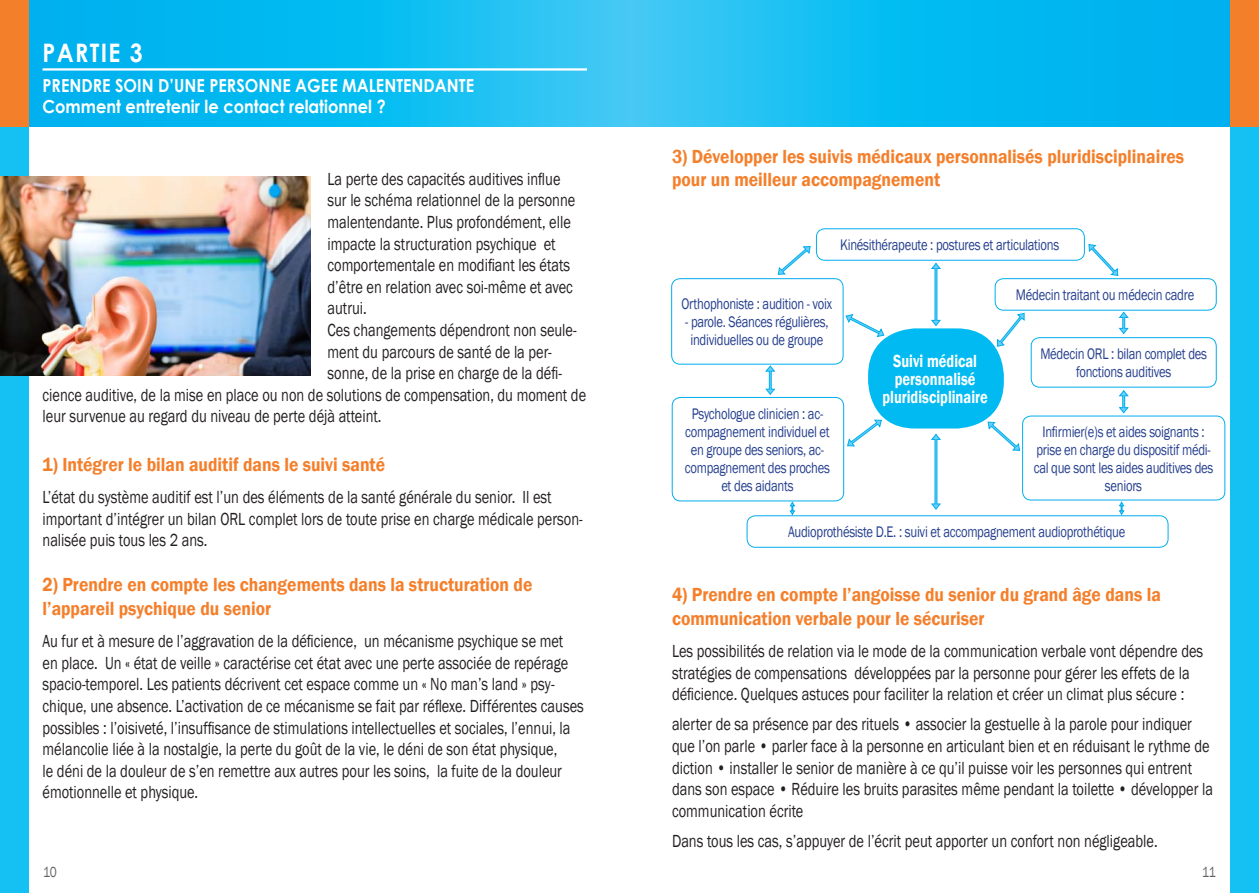
<style>
.page{position:relative;width:1259px;height:893px;background:#fff}
.page>*{position:absolute;margin:0;border:0;box-sizing:border-box;transform-origin:0 0}
.t1{font:700 25.5px "Century Gothic";letter-spacing:.06em;color:#fff;scale:.9 1}
.t2{font:600 19.5px/23.4px "Franklin Gothic";color:#f47f2b;scale:.9 1}
.t3{font:18px/21.6px "Franklin Gothic";color:#231f20;scale:.8 1}
.t4{font:700 18px "Century Gothic";color:#fff;scale:.9 1}
.t5{font:600 18px/18px "Franklin Gothic";color:#fff;text-align:center;scale:.8 1}
.t6{font:15.75px/18px "Franklin Gothic";letter-spacing:-.02em;color:#253f8e;text-align:center;scale:.8 1}
.t7{font:15px "Franklin Gothic";color:#636366;scale:.8 1}
</style>
<div class="page">
<svg style="left:29px;top:0;width:600px;height:126px;background:#0fbbf1"></svg>
<div style="left:0;top:126px;width:29px;height:767px;background:#15c0f2"></div>
<svg style="left:629px;top:0;width:601px;height:126px;background:#0fbbf1"></svg>
<div style="left:0;top:0;width:29px;height:126px;background:#f47f2b"></div>
<div style="left:1230px;top:126px;width:29px;height:767px;background:#15c0f2"></div>
<div style="left:1230px;top:0;width:29px;height:126px;background:#f47f2b"></div>
<hr style="left:43px;top:68px;width:544px;height:3px;background:#fff">
<div style="left:816px;top:229px;width:268px;height:31px;border:1px solid #00aeef;border-radius:9px"></div>
<div style="left:995px;top:278px;width:221px;height:32px;border:1px solid #00aeef;border-radius:9px"></div>
<div style="left:1031px;top:337px;width:185px;height:50px;border:1px solid #00aeef;border-radius:9px"></div>
<div style="left:1022px;top:416px;width:203px;height:84px;border:1px solid #00aeef;border-radius:9px"></div>
<div style="left:747px;top:516px;width:421px;height:31px;border:1px solid #00aeef;border-radius:9px"></div>
<div style="left:672px;top:397px;width:172px;height:104px;border:1px solid #00aeef;border-radius:9px"></div>
<div style="left:671px;top:278px;width:172px;height:86px;border:1px solid #00aeef;border-radius:9px"></div>
<div style="left:868px;top:328px;width:136px;height:100px;background:#00baf1;border-radius:47px"></div>
<svg style="left:766px;top:366px;width:8px;height:29px"></svg>
<svg style="left:931px;top:263px;width:9px;height:63px"></svg>
<svg style="left:778px;top:246px;width:32px;height:28px"></svg>
<svg style="left:1088px;top:244px;width:30px;height:32px"></svg>
<svg style="left:1119px;top:312px;width:9px;height:22px"></svg>
<svg style="left:997px;top:313px;width:27px;height:33px"></svg>
<svg style="left:1119px;top:390px;width:9px;height:23px"></svg>
<svg style="left:1119px;top:502px;width:4px;height:13px"></svg>
<svg style="left:988px;top:422px;width:31px;height:29px"></svg>
<svg style="left:931px;top:434px;width:9px;height:75px"></svg>
<svg style="left:847px;top:420px;width:34px;height:26px"></svg>
<svg style="left:846px;top:314px;width:38px;height:23px"></svg>
<svg style="left:790px;top:502px;width:4px;height:13px"></svg>
<img style="left:0;top:176px;width:310px;height:200px">
<p class="t1" style="left:43px;top:33px;width:113px">PARTIE 3</p>
<p class="t4" style="left:43px;top:71px;width:481px">PRENDRE SOIN D’UNE PERSONNE AGEE MALENTENDANTE</p>
<p class="t4" style="left:43px;top:93px;width:383px">Comment entretenir le contact relationnel ?</p>
<p class="t3" style="left:327px;top:168px;width:311px">La perte des capacités auditives influe sur le schéma relationnel de la personne malentendante. Plus profondément, elle impacte la structuration psychique et comportementale en modifiant les états d’être en relation avec soi-même et avec autrui.</p>
<p class="t3" style="left:327px;top:320px;width:313px">Ces changements dépendront non seule-</p>
<p class="t3" style="left:327px;top:341px;width:282px">ment du parcours de santé de la per-</p>
<p class="t3" style="left:327px;top:363px;width:295px">sonne, de la prise en charge de la défi-</p>
<p class="t3" style="left:43px;top:384px;width:681px">cience auditive, de la mise en place ou non de solutions de compensation, du moment de</p>
<p class="t3" style="left:43px;top:406px;width:425px">leur survenue au regard du niveau de perte déjà atteint.</p>
<p class="t2" style="left:43px;top:453px;width:382px">1) Intégrer le bilan auditif dans le suivi santé</p>
<p class="t3" style="left:43px;top:487px;width:677px">L’état du système auditif est l’un des éléments de la santé générale du senior. Il est important d’intégrer un bilan ORL complet lors de toute prise en charge médicale person&shy;nalisée puis tous les 2 ans.</p>
<p class="t2" style="left:43px;top:573px;width:546px">2) Prendre en compte les changements dans la structuration de l’appareil psychique du senior</p>
<p class="t3" style="left:43px;top:631px;width:678px">Au fur et à mesure de l’aggravation de la déficience, un mécanisme psychique se met<br>en place. Un « état de veille » caractérise cet état avec une perte associée de repérage spacio-temporel. Les patients décrivent cet espace comme un « No man’s land » psy&shy;chique, une absence. L’activation de ce mécanisme se fait par réflexe. Différentes causes possibles : l’oisiveté, l’insuffisance de stimulations intellectuelles et sociales, l’ennui, la mélancolie liée à la nostalgie, la perte du goût de la vie, le déni de son état physique,<br>le déni de la douleur de s’en remettre aux autres pour les soins, la fuite de la douleur émotionnelle et physique.</p>
<p class="t2" style="left:672px;top:145px;width:570px">3) Développer les suivis médicaux personnalisés pluridisciplinaires pour un meilleur accompagnement</p>
<p class="t6" style="left:681px;top:295px;width:190px">Orthophoniste : audition - voix</p>
<p class="t6" style="left:685px;top:313px;width:181px">- parole. Séances régulières, individuelles ou de groupe</p>
<p class="t6" style="left:840px;top:236px;width:276px">Kinésithérapeute : postures et articulations</p>
<p class="t6" style="left:1016px;top:286px;width:224px">Médecin traitant ou médecin cadre</p>
<p class="t5" style="left:882px;top:352px;width:133px">Suivi médical personnalisé pluridisciplinaire</p>
<p class="t6" style="left:1040px;top:345px;width:210px">Médecin ORL : bilan complet des fonctions auditives</p>
<p class="t6" style="left:685px;top:405px;width:183px">Psychologue clinicien : ac&shy;compagnement individuel et en groupe des seniors, ac&shy;compagnement des proches et des aidants</p>
<p class="t6" style="left:1033px;top:423px;width:226px">Infirmier(e)s et aides soignants : prise en charge du dispositif médi&shy;cal que sont les aides auditives des seniors</p>
<p class="t6" style="left:788px;top:523px;width:423px">Audioprothésiste D.E. : suivi et accompagnement audioprothétique</p>
<p class="t2" style="left:672px;top:583px;width:544px">4) Prendre en compte l’angoisse du senior du grand âge dans la communication verbale pour le sécuriser</p>
<p class="t3" style="left:672px;top:641px;width:665px">Les possibilités de relation via le mode de la communication verbale vont dépendre des stratégies de compensations développées par la personne pour gérer les effets de la déficience. Quelques astuces pour faciliter la relation et créer un climat plus sécure :</p>
<p class="t3" style="left:672px;top:714px;width:677px">alerter de sa présence par des rituels • associer la gestuelle à la parole pour indiquer que l’on parle • parler face à la personne en articulant bien et en réduisant le rythme de diction • installer le senior de manière à ce qu’il puisse voir les personnes qui entrent dans son espace • Réduire les bruits parasites même pendant la toilette • développer la communication écrite</p>
<p class="t3" style="left:672px;top:830px;width:608px">Dans tous les cas, s’appuyer de l’écrit peut apporter un confort non négligeable.</p>
<p class="t7" style="left:43px;top:863px;width:19px">10</p>
<p class="t7" style="left:1202px;top:863px;width:19px">11</p>
</div>
